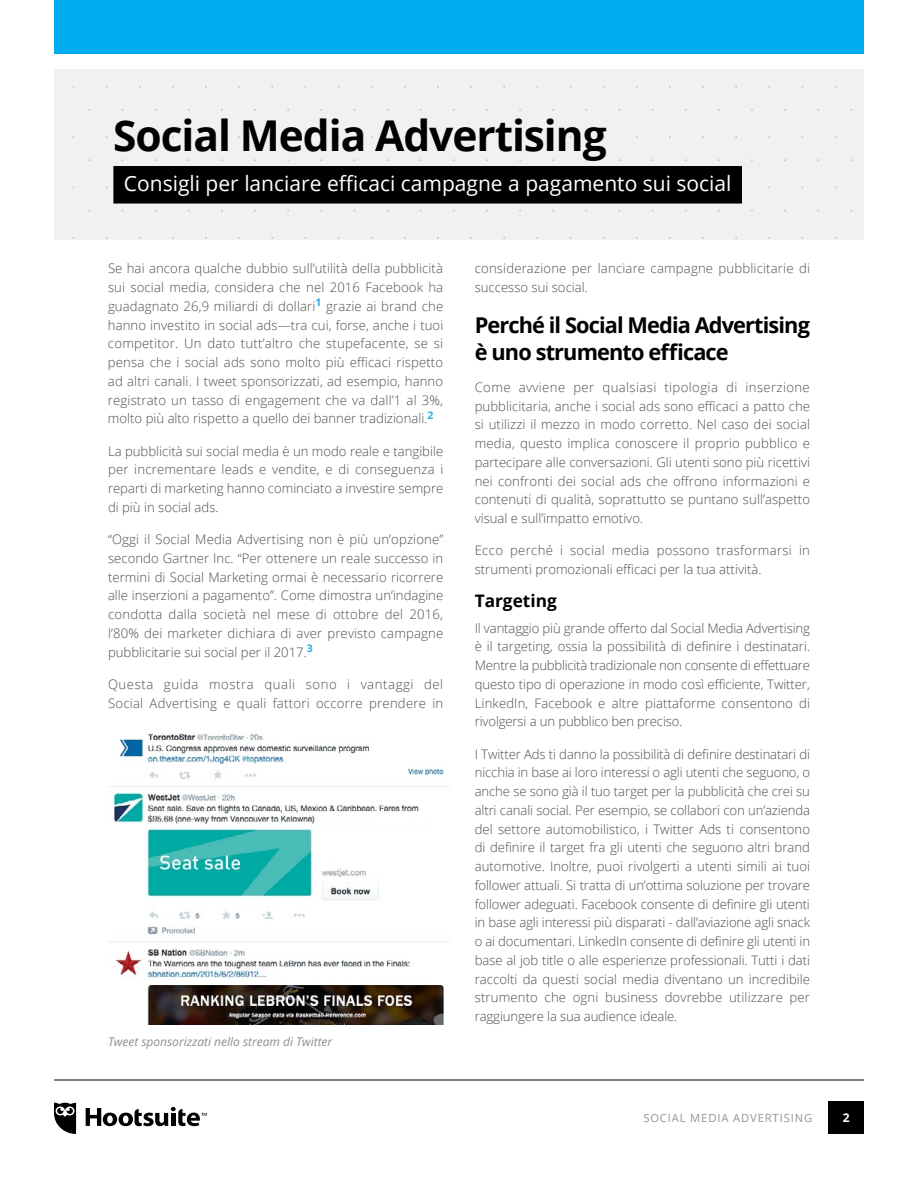
<style>
.page{position:relative;width:918px;height:1188px;background:#fff}
.page>*{position:absolute;margin:0;border:0;box-sizing:border-box;transform-origin:0 0}
.t1{font:700 42.45px "Open Sans";letter-spacing:-.025em;color:#000}
.t2{font:700 21.75px/27px "Open Sans";letter-spacing:-.04em;color:#000}
.t3{font:21px "Open Sans";color:#fff}
.t4{font:700 17.25px "Open Sans";color:#000}
.t5{font:300 13.2px/18.8px "Open Sans";color:#4d4d4f;text-align:justify}
.t6{font:300 13.2px/18.8px "Open Sans";letter-spacing:.02em;color:#4d4d4f}
.t7{font:italic 12px "Open Sans";color:#8e8e8e}
.t8{font:700 12px "Open Sans";color:#fff}
.t9{font:11.25px "Open Sans";letter-spacing:.075em;color:#949494}
</style>
<div class="page">
<div style="left:828px;top:1101px;width:36px;height:33px;background:#000"></div>
<hr style="left:54px;top:1080px;width:810px;height:1px;background:#000">
<div style="left:54px;top:69px;width:810px;height:171px;background:#f2f1f1"></div>
<div style="left:54px;top:0;width:810px;height:54px;background:#00aeef"></div>
<svg style="left:86px;top:1107px;width:121px;height:19px"></svg>
<svg style="left:54px;top:1103px;width:22px;height:31px"></svg>
<div style="left:113px;top:166px;width:629px;height:38px;background:#000"></div>
<img style="left:109px;top:733px;width:341px;height:292px">
<div style="left:318px;top:830px;width:118px;height:33px;background:#fff"></div>
<h1 class="t1" style="left:113px;top:105px;width:495px">Social Media Advertising</h1>
<h3 class="t3" style="left:124px;top:169px;width:609px">Consigli per lanciare efficaci campagne a pagamento sui social</h3>
<p class="t5" style="left:108px;top:259px;width:337px">Se hai ancora qualche dubbio sull’utilità della pubblicità sui social media, considera che nel 2016 Facebook ha guadagnato 26,9 miliardi di dollari<sup>1</sup> grazie ai brand che hanno investito in social ads—tra cui, forse, anche i tuoi competitor. Un dato tutt’altro che stupefacente, se si pensa che i social ads sono molto più efficaci rispetto ad altri canali. I tweet sponsorizzati, ad esempio, hanno registrato un tasso di engagement che va dall’1 al 3%, molto più alto rispetto a quello dei banner tradizionali.<sup>2</sup></p>
<p class="t5" style="left:108px;top:441px;width:337px">La pubblicità sui social media è un modo reale e tangibile per incrementare leads e vendite, e di conseguenza i reparti di marketing hanno cominciato a investire sempre di più in social ads.</p>
<p class="t5" style="left:108px;top:530px;width:337px">“Oggi il Social Media Advertising non è più un’opzione” secondo Gartner Inc. “Per ottenere un reale successo in termini di Social Marketing ormai è necessario ricorrere alle inserzioni a pagamento”. Come dimostra un’indagine condotta dalla società nel mese di ottobre del 2016, l’80% dei marketer dichiara di aver previsto campagne pubblicitarie sui social per il 2017.<sup>3</sup></p>
<p class="t6" style="left:108px;top:674px;width:337px">Questa guida mostra quali sono i vantaggi del<br>Social Advertising e quali fattori occorre prendere in</p>
<p class="t7" style="left:108px;top:1034px;width:226px">Tweet sponsorizzati nello stream di Twitter</p>
<p class="t5" style="left:475px;top:259px;width:337px">considerazione per lanciare campagne pubblicitarie di successo sui social.</p>
<h2 class="t2" style="left:475px;top:311px;width:337px">Perché il Social Media Advertising è uno strumento efficace</h2>
<p class="t5" style="left:475px;top:377px;width:337px">Come avviene per qualsiasi tipologia di inserzione pubblicitaria, anche i social ads sono efficaci a patto che si utilizzi il mezzo in modo corretto. Nel caso dei social media, questo implica conoscere il proprio pubblico e partecipare alle conversazioni. Gli utenti sono più ricettivi nei confronti dei social ads che offrono informazioni e contenuti di qualità, soprattutto se puntano sull’aspetto visual e sull’impatto emotivo.</p>
<p class="t5" style="left:475px;top:541px;width:337px">Ecco perché i social media possono trasformarsi in strumenti promozionali efficaci per la tua attività.</p>
<h3 class="t4" style="left:475px;top:589px;width:84px">Targeting</h3>
<p class="t5" style="left:475px;top:618px;width:337px">Il vantaggio più grande offerto dal Social Media Advertising è il targeting, ossia la possibilità di definire i destinatari.<br>Mentre la pubblicità tradizionale non consente di effettuare questo tipo di operazione in modo così efficiente, Twitter, LinkedIn, Facebook e altre piattaforme consentono di rivolgersi a un pubblico ben preciso.</p>
<p class="t5" style="left:475px;top:744px;width:337px">I Twitter Ads ti danno la possibilità di definire destinatari di nicchia in base ai loro interessi o agli utenti che seguono, o anche se sono già il tuo target per la pubblicità che crei su altri canali social. Per esempio, se collabori con un’azienda del settore automobilistico, i Twitter Ads ti consentono di definire il target fra gli utenti che seguono altri brand automotive. Inoltre, puoi rivolgerti a utenti simili ai tuoi follower attuali. Si tratta di un’ottima soluzione per trovare follower adeguati. Facebook consente di definire gli utenti in base agli interessi più disparati - dall’aviazione agli snack o ai documentari. LinkedIn consente di definire gli utenti in base al job title o alle esperienze professionali. Tutti i dati raccolti da questi social media diventano un incredibile strumento che ogni business dovrebbe utilizzare per raggiungere la sua audience ideale.</p>
<p class="t9" style="left:643px;top:1110px;width:170px">SOCIAL MEDIA ADVERTISING</p>
<p class="t8" style="left:843px;top:1109px;width:8px">2</p>
</div>
